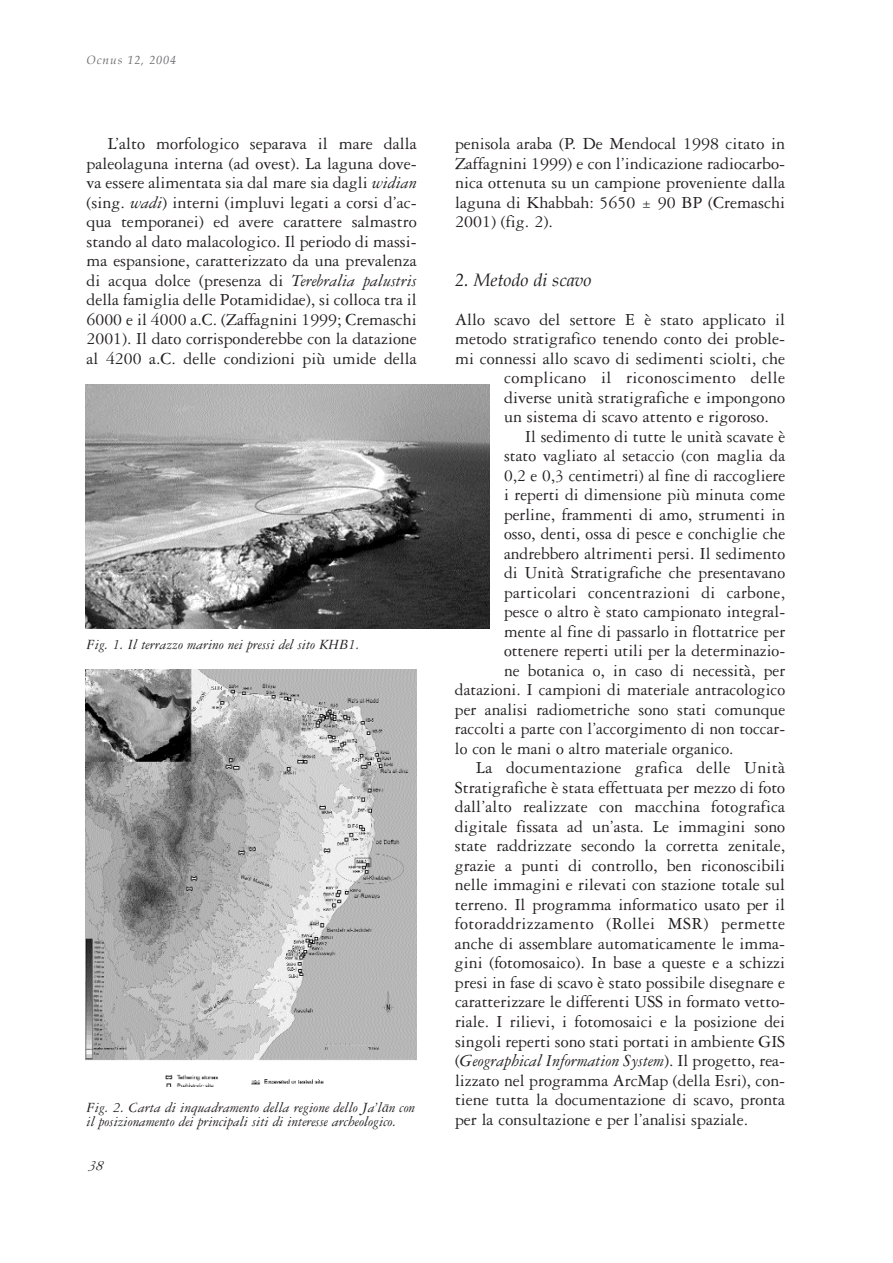
<style>
.page{position:relative;width:893px;height:1263px;background:#fff}
.page>*{position:absolute;margin:0;border:0;box-sizing:border-box;transform-origin:0 0}
.t1{font:18px/19.5px "Garamond Three";color:#231f20;text-align:justify}
.t2{font:18px "Garamond Three";letter-spacing:.02em;color:#231f20}
.t3{font:italic 18px "Garamond Three";color:#231f20}
.t4{font:italic 18px "Book Antiqua";color:#231f20}
.t5{font:italic 15px/14.2px "Garamond Three";color:#231f20}
.t6{font:italic 12px "Book Antiqua";letter-spacing:.075em;color:#6c6d70}
.s1{font-style:italic}
.s2{font-style:normal}
.s3{font-family:"Times";font-size:13.5px}
</style>
<div class="page">
<img style="left:85px;top:384px;width:404px;height:245px">
<img style="left:85px;top:670px;width:331px;height:417px">
<p class="t6" style="left:87px;top:53px;width:91px">Ocnus 12, 2004</p>
<p class="t1" style="left:87px;top:136px;width:332px;text-indent:21px">L’alto morfologico separava il mare dalla paleolaguna interna (ad ovest). La laguna dove&shy;va essere alimentata sia dal mare sia dagli <span class="s1">widian </span>(sing. <span class="s1">wadi</span>) interni (impluvi legati a corsi d’ac&shy;qua temporanei) ed avere carattere salmastro stando al dato malacologico. Il periodo di massi&shy;ma espansione, caratterizzato da una prevalenza di acqua dolce (presenza di <span class="s1">Terebralia palustris </span>della famiglia delle Potamididae), si colloca tra il 6000 e il 4000 a.C. (Zaffagnini 1999; Cremaschi 2001). Il dato corrisponderebbe con la datazione al 4200 a.C. delle condizioni più umide della</p>
<p class="t1" style="left:455px;top:136px;width:332px">penisola araba (P. De Mendocal 1998 citato in Zaffagnini 1999) e con l’indicazione radiocarbo&shy;nica ottenuta su un campione proveniente dalla laguna di Khabbah: 5650 ± 90 BP (Cremaschi 2001) (fig. 2).</p>
<p class="t4" style="left:455px;top:269px;width:138px">2. Metodo di scavo</p>
<p class="t1" style="left:455px;top:311px;width:332px">Allo scavo del settore E è stato applicato il</p>
<p class="t1" style="left:455px;top:331px;width:332px">metodo stratigrafico tenendo conto dei proble-</p>
<p class="t1" style="left:455px;top:350px;width:332px">mi connessi allo scavo di sedimenti sciolti, che</p>
<p class="t2" style="left:504px;top:372px;width:283px">complicano il riconoscimento delle</p>
<p class="t1" style="left:504px;top:389px;width:283px">diverse unità stratigrafiche e impongono</p>
<p class="t1" style="left:504px;top:409px;width:267px">un sistema di scavo attento e rigoroso.</p>
<p class="t1" style="left:525px;top:428px;width:261px">Il sedimento di tutte le unità scavate è</p>
<p class="t1" style="left:504px;top:448px;width:283px">stato vagliato al setaccio (con maglia da</p>
<p class="t1" style="left:504px;top:467px;width:283px">0,2 e 0,3 centimetri) al fine di raccogliere</p>
<p class="t1" style="left:504px;top:487px;width:283px">i reperti di dimensione più minuta come</p>
<p class="t1" style="left:504px;top:506px;width:283px">perline, frammenti di amo, strumenti in</p>
<p class="t1" style="left:504px;top:526px;width:283px">osso, denti, ossa di pesce e conchiglie che</p>
<p class="t1" style="left:504px;top:545px;width:283px">andrebbero altrimenti persi. Il sedimento</p>
<p class="t1" style="left:504px;top:565px;width:283px">di Unità Stratigrafiche che presentavano</p>
<p class="t2" style="left:504px;top:586px;width:283px">particolari concentrazioni di carbone,</p>
<p class="t1" style="left:504px;top:604px;width:283px">pesce o altro è stato campionato integral-</p>
<p class="t1" style="left:504px;top:623px;width:283px">mente al fine di passarlo in flottatrice per</p>
<p class="t1" style="left:504px;top:643px;width:283px">ottenere reperti utili per la determinazio-</p>
<p class="t1" style="left:504px;top:662px;width:283px">ne botanica o, in caso di necessità, per</p>
<p class="t1" style="left:455px;top:682px;width:332px">datazioni. I campioni di materiale antracologico</p>
<p class="t1" style="left:455px;top:701px;width:332px">per analisi radiometriche sono stati comunque</p>
<p class="t1" style="left:455px;top:721px;width:332px">raccolti a parte con l’accorgimento di non toccar-</p>
<p class="t1" style="left:455px;top:740px;width:280px">lo con le mani o altro materiale organico.</p>
<p class="t2" style="left:476px;top:762px;width:310px">La documentazione grafica delle Unità</p>
<p class="t1" style="left:455px;top:779px;width:332px">Stratigrafiche è stata effettuata per mezzo di foto</p>
<p class="t1" style="left:455px;top:799px;width:332px">dall’alto realizzate con macchina fotografica</p>
<p class="t1" style="left:455px;top:818px;width:332px">digitale fissata ad un’asta. Le immagini sono</p>
<p class="t1" style="left:455px;top:838px;width:332px">state raddrizzate secondo la corretta zenitale,</p>
<p class="t1" style="left:455px;top:857px;width:332px">grazie a punti di controllo, ben riconoscibili</p>
<p class="t1" style="left:455px;top:877px;width:332px">nelle immagini e rilevati con stazione totale sul</p>
<p class="t1" style="left:455px;top:896px;width:332px">terreno. Il programma informatico usato per il</p>
<p class="t2" style="left:455px;top:918px;width:332px">fotoraddrizzamento (Rollei MSR) permette</p>
<p class="t1" style="left:455px;top:935px;width:332px">anche di assemblare automaticamente le imma-</p>
<p class="t1" style="left:455px;top:955px;width:332px">gini (fotomosaico). In base a queste e a schizzi</p>
<p class="t1" style="left:455px;top:974px;width:332px">presi in fase di scavo è stato possibile disegnare e</p>
<p class="t1" style="left:455px;top:994px;width:332px">caratterizzare le differenti USS in formato vetto-</p>
<p class="t1" style="left:455px;top:1013px;width:332px">riale. I rilievi, i fotomosaici e la posizione dei</p>
<p class="t1" style="left:455px;top:1033px;width:332px">singoli reperti sono stati portati in ambiente GIS</p>
<p class="t3" style="left:455px;top:1054px;width:332px"><span class="s2">(</span>Geographical Information System<span class="s2">). Il progetto, rea-</span></p>
<p class="t1" style="left:455px;top:1072px;width:332px">lizzato nel programma ArcMap (della Esri), con-</p>
<p class="t1" style="left:455px;top:1091px;width:332px">tiene tutta la documentazione di scavo, pronta</p>
<p class="t1" style="left:455px;top:1111px;width:295px">per la consultazione e per l’analisi spaziale.</p>
<p class="t5" style="left:87px;top:638px;width:275px">Fig. 1. Il terrazzo marino nei pressi del sito KHB1.</p>
<p class="t5" style="left:87px;top:1102px;width:330px">Fig. 2. Carta di inquadramento della regione dello Ja’l<span class="s3">ā</span>n con il posizionamento dei principali siti di interesse archeologico.</p>
<p class="t5" style="left:88px;top:1160px;width:19px">38</p>
</div>
